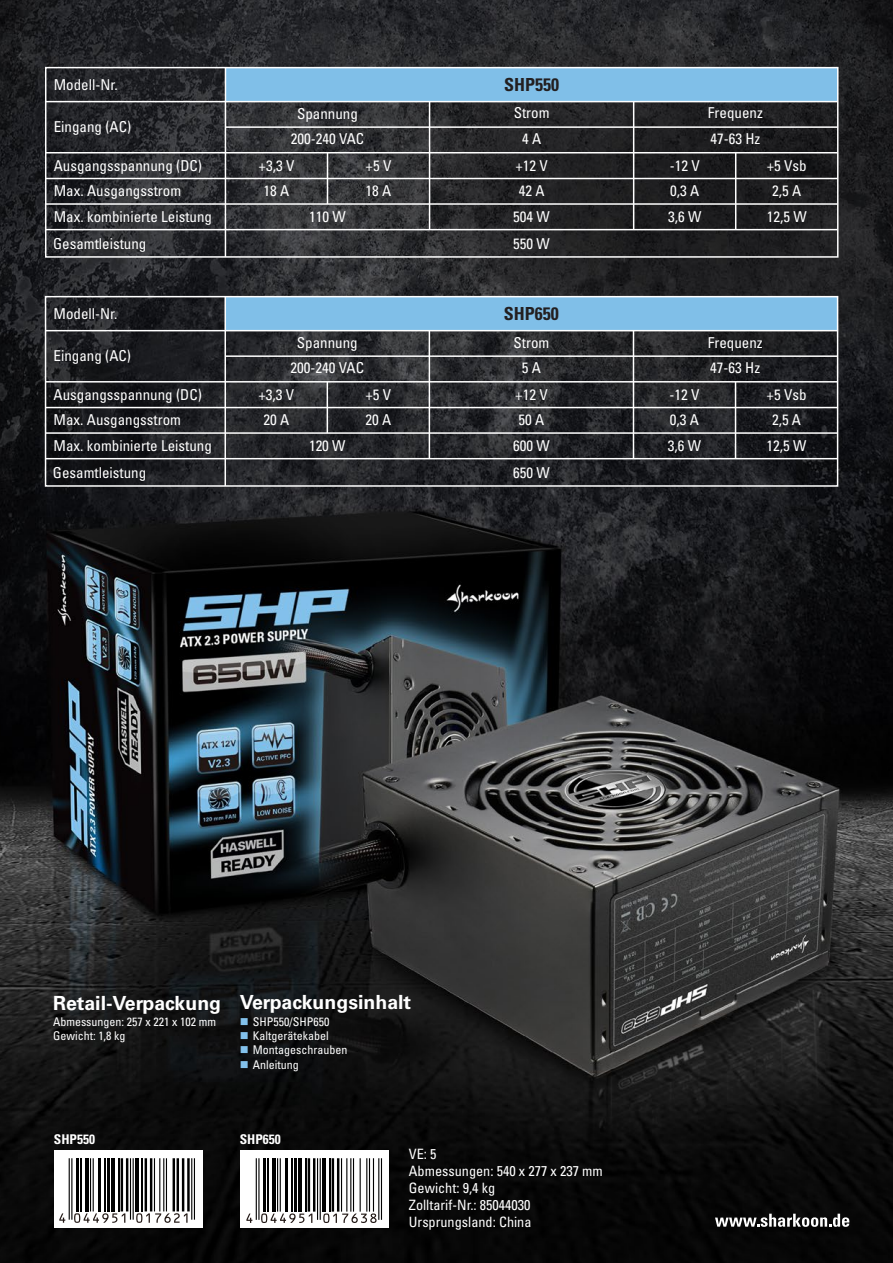
<style>
.page{position:relative;width:893px;height:1263px;background:#fff}
.page>*{position:absolute;margin:0;border:0;box-sizing:border-box;transform-origin:0 0}
.t1{font:700 19.5px "Univers";color:#fff}
.t2{font:700 condensed 18px "Univers";color:#231f20}
.t3{font:condensed 15px/26px "Univers";color:#fff}
.t4{font:condensed 14.25px/17.1px "Univers";color:#fff}
.t5{font:700 condensed 13.5px "Univers";color:#fff}
.t6{font:condensed 12px/14.4px "Univers";color:#fff}
.s1{color:#83c1eb}
</style>
<div class="page">
<img style="left:0;top:0;width:893px;height:1263px">
<svg style="left:715px;top:1214px;width:134px;height:13px"></svg>
<svg style="left:240px;top:1150px;width:148px;height:77px"></svg>
<svg style="left:54px;top:1150px;width:149px;height:77px"></svg>
<div style="left:225px;top:68px;width:613px;height:34px;background:#80bfe8"></div>
<div style="left:45px;top:67px;width:793px;height:191px;border:2px solid #fff"></div>
<hr style="left:46px;top:101px;width:792px;height:1px;background:#fff">
<hr style="left:225px;top:126px;width:613px;height:2px;background:#fff">
<hr style="left:46px;top:152px;width:792px;height:1px;background:#fff">
<hr style="left:45px;top:178px;width:792px;height:1px;background:#fff">
<hr style="left:45px;top:203px;width:792px;height:2px;background:#fff">
<hr style="left:45px;top:229px;width:792px;height:1px;background:#fff">
<hr style="left:225px;top:68px;width:1px;height:189px;background:#fff">
<hr style="left:429px;top:102px;width:1px;height:128px;background:#fff">
<hr style="left:327px;top:153px;width:1px;height:51px;background:#fff">
<hr style="left:735px;top:153px;width:1px;height:77px;background:#fff">
<hr style="left:633px;top:102px;width:1px;height:128px;background:#fff">
<div style="left:225px;top:297px;width:613px;height:34px;background:#80bfe8"></div>
<div style="left:45px;top:296px;width:793px;height:191px;border:2px solid #fff"></div>
<hr style="left:46px;top:330px;width:792px;height:1px;background:#fff">
<hr style="left:225px;top:355px;width:613px;height:2px;background:#fff">
<hr style="left:46px;top:381px;width:792px;height:2px;background:#fff">
<hr style="left:45px;top:407px;width:792px;height:1px;background:#fff">
<hr style="left:45px;top:432px;width:792px;height:2px;background:#fff">
<hr style="left:45px;top:458px;width:792px;height:1px;background:#fff">
<hr style="left:225px;top:297px;width:1px;height:189px;background:#fff">
<hr style="left:429px;top:331px;width:1px;height:128px;background:#fff">
<hr style="left:327px;top:382px;width:1px;height:51px;background:#fff">
<hr style="left:735px;top:382px;width:1px;height:77px;background:#fff">
<hr style="left:633px;top:331px;width:1px;height:128px;background:#fff">
<hr style="left:256px;top:1158px;width:1px;height:62px;background:#000">
<hr style="left:258px;top:1158px;width:1px;height:62px;background:#000">
<hr style="left:264px;top:1158px;width:2px;height:53px;background:#000">
<hr style="left:268px;top:1158px;width:1px;height:53px;background:#000">
<hr style="left:272px;top:1158px;width:3px;height:53px;background:#000">
<hr style="left:277px;top:1158px;width:1px;height:53px;background:#000">
<hr style="left:280px;top:1158px;width:1px;height:53px;background:#000">
<hr style="left:285px;top:1158px;width:2px;height:53px;background:#000">
<hr style="left:292px;top:1158px;width:1px;height:53px;background:#000">
<hr style="left:294px;top:1158px;width:3px;height:53px;background:#000">
<hr style="left:298px;top:1158px;width:4px;height:53px;background:#000">
<hr style="left:305px;top:1158px;width:1px;height:53px;background:#000">
<hr style="left:308px;top:1158px;width:2px;height:53px;background:#000">
<hr style="left:313px;top:1158px;width:2px;height:53px;background:#000">
<hr style="left:317px;top:1158px;width:1px;height:62px;background:#000">
<hr style="left:320px;top:1158px;width:1px;height:62px;background:#000">
<hr style="left:322px;top:1158px;width:4px;height:53px;background:#000">
<hr style="left:329px;top:1158px;width:1px;height:53px;background:#000">
<hr style="left:332px;top:1158px;width:2px;height:53px;background:#000">
<hr style="left:337px;top:1158px;width:2px;height:53px;background:#000">
<hr style="left:341px;top:1158px;width:1px;height:53px;background:#000">
<hr style="left:346px;top:1158px;width:1px;height:53px;background:#000">
<hr style="left:350px;top:1158px;width:1px;height:53px;background:#000">
<hr style="left:353px;top:1158px;width:1px;height:53px;background:#000">
<hr style="left:360px;top:1158px;width:1px;height:53px;background:#000">
<hr style="left:366px;top:1158px;width:1px;height:53px;background:#000">
<hr style="left:369px;top:1158px;width:1px;height:53px;background:#000">
<hr style="left:373px;top:1158px;width:1px;height:53px;background:#000">
<hr style="left:378px;top:1158px;width:1px;height:62px;background:#000">
<hr style="left:381px;top:1158px;width:1px;height:62px;background:#000">
<svg style="left:246px;top:1213px;width:6px;height:10px"></svg>
<svg style="left:261px;top:1213px;width:51px;height:10px"></svg>
<svg style="left:323px;top:1213px;width:54px;height:10px"></svg>
<hr style="left:69px;top:1158px;width:1px;height:62px;background:#000">
<hr style="left:71px;top:1158px;width:1px;height:62px;background:#000">
<hr style="left:77px;top:1158px;width:2px;height:53px;background:#000">
<hr style="left:81px;top:1158px;width:1px;height:53px;background:#000">
<hr style="left:85px;top:1158px;width:3px;height:53px;background:#000">
<hr style="left:90px;top:1158px;width:1px;height:53px;background:#000">
<hr style="left:93px;top:1158px;width:1px;height:53px;background:#000">
<hr style="left:98px;top:1158px;width:2px;height:53px;background:#000">
<hr style="left:105px;top:1158px;width:1px;height:53px;background:#000">
<hr style="left:107px;top:1158px;width:3px;height:53px;background:#000">
<hr style="left:111px;top:1158px;width:4px;height:53px;background:#000">
<hr style="left:118px;top:1158px;width:1px;height:53px;background:#000">
<hr style="left:121px;top:1158px;width:2px;height:53px;background:#000">
<hr style="left:126px;top:1158px;width:2px;height:53px;background:#000">
<hr style="left:130px;top:1158px;width:1px;height:62px;background:#000">
<hr style="left:133px;top:1158px;width:1px;height:62px;background:#000">
<hr style="left:135px;top:1158px;width:4px;height:53px;background:#000">
<hr style="left:142px;top:1158px;width:1px;height:53px;background:#000">
<hr style="left:145px;top:1158px;width:2px;height:53px;background:#000">
<hr style="left:150px;top:1158px;width:2px;height:53px;background:#000">
<hr style="left:154px;top:1158px;width:1px;height:53px;background:#000">
<hr style="left:159px;top:1158px;width:1px;height:53px;background:#000">
<hr style="left:163px;top:1158px;width:1px;height:53px;background:#000">
<hr style="left:166px;top:1158px;width:1px;height:53px;background:#000">
<hr style="left:173px;top:1158px;width:2px;height:53px;background:#000">
<hr style="left:177px;top:1158px;width:2px;height:53px;background:#000">
<hr style="left:182px;top:1158px;width:2px;height:53px;background:#000">
<hr style="left:187px;top:1158px;width:3px;height:53px;background:#000">
<hr style="left:191px;top:1158px;width:1px;height:62px;background:#000">
<hr style="left:194px;top:1158px;width:1px;height:62px;background:#000">
<svg style="left:59px;top:1213px;width:6px;height:10px"></svg>
<svg style="left:74px;top:1213px;width:51px;height:10px"></svg>
<svg style="left:136px;top:1213px;width:52px;height:10px"></svg>
<p class="t3" style="left:54px;top:71px;width:65px">Modell-Nr.</p>
<p class="t3" style="left:54px;top:113px;width:79px">Eingang (AC)</p>
<p class="t3" style="left:53px;top:153px;width:160px">Ausgangsspannung (DC)<br>Max. Ausgangsstrom<br>Max. kombinierte Leistung<br>Gesamtleistung</p>
<p class="t3" style="left:54px;top:300px;width:65px">Modell-Nr.</p>
<p class="t3" style="left:54px;top:342px;width:79px">Eingang (AC)</p>
<p class="t3" style="left:53px;top:382px;width:160px">Ausgangsspannung (DC)<br>Max. Ausgangsstrom<br>Max. kombinierte Leistung<br>Gesamtleistung</p>
<p class="t3" style="left:297px;top:100px;width:62px">Spannung</p>
<p class="t3" style="left:291px;top:126px;width:75px">200-240 VAC</p>
<p class="t3" style="left:259px;top:153px;width:37px">+3,3 V</p>
<p class="t3" style="left:366px;top:153px;width:27px">+5 V</p>
<p class="t3" style="left:264px;top:178px;width:27px">18 A</p>
<p class="t3" style="left:309px;top:204px;width:38px">110 W</p>
<p class="t3" style="left:366px;top:178px;width:27px">18 A</p>
<p class="t3" style="left:297px;top:329px;width:62px">Spannung</p>
<p class="t3" style="left:291px;top:355px;width:75px">200-240 VAC</p>
<p class="t3" style="left:258px;top:382px;width:37px">+3,3 V</p>
<p class="t3" style="left:365px;top:382px;width:27px">+5 V</p>
<p class="t3" style="left:263px;top:407px;width:27px">20 A</p>
<p class="t3" style="left:309px;top:433px;width:38px">120 W</p>
<p class="t3" style="left:365px;top:407px;width:27px">20 A</p>
<p class="t2" style="left:504px;top:73px;width:56px">SHP550</p>
<p class="t3" style="left:514px;top:100px;width:37px">Strom</p>
<p class="t3" style="left:515px;top:125px;width:34px;line-height:26.7px;text-align:center">4 A +12 V</p>
<p class="t3" style="left:519px;top:178px;width:27px">42 A</p>
<p class="t3" style="left:513px;top:204px;width:38px">504 W</p>
<p class="t3" style="left:513px;top:230px;width:38px">550 W</p>
<p class="t2" style="left:504px;top:302px;width:56px">SHP650</p>
<p class="t3" style="left:513px;top:329px;width:37px">Strom</p>
<p class="t3" style="left:515px;top:354px;width:34px;line-height:26.7px;text-align:center">5 A +12 V</p>
<p class="t3" style="left:519px;top:407px;width:27px">50 A</p>
<p class="t3" style="left:513px;top:433px;width:38px">600 W</p>
<p class="t3" style="left:513px;top:459px;width:38px">650 W</p>
<p class="t3" style="left:708px;top:100px;width:56px">Frequenz</p>
<p class="t3" style="left:670px;top:153px;width:31px;line-height:25.3px">-12 V<br>0,3 A</p>
<p class="t3" style="left:710px;top:126px;width:51px">47-63 Hz</p>
<p class="t3" style="left:767px;top:152px;width:41px">+5 Vsb</p>
<p class="t3" style="left:772px;top:178px;width:31px">2,5 A</p>
<p class="t3" style="left:668px;top:204px;width:35px">3,6 W</p>
<p class="t3" style="left:767px;top:204px;width:41px">12,5 W</p>
<p class="t3" style="left:708px;top:329px;width:56px">Frequenz</p>
<p class="t3" style="left:669px;top:382px;width:31px;line-height:25.3px">-12 V<br>0,3 A</p>
<p class="t3" style="left:710px;top:355px;width:51px">47-63 Hz</p>
<p class="t3" style="left:767px;top:382px;width:41px">+5 Vsb</p>
<p class="t3" style="left:772px;top:407px;width:31px">2,5 A</p>
<p class="t3" style="left:668px;top:433px;width:35px">3,6 W</p>
<p class="t3" style="left:767px;top:433px;width:41px">12,5 W</p>
<h1 class="t1" style="left:53px;top:991px;width:170px">Retail-Verpackung</h1>
<p class="t6" style="left:53px;top:1014px;width:165px">Abmessungen: 257 x 221 x 102 mm<br>Gewicht: 1,8 kg</p>
<h1 class="t1" style="left:240px;top:991px;width:173px">Verpackungsinhalt</h1>
<p class="t6" style="left:240px;top:1014px;width:91px"><span class="s1">■</span> SHP550/SHP650</p>
<p class="t6" style="left:240px;top:1028px;width:90px"><span class="s1">■</span> Kaltgerätekabel</p>
<p class="t6" style="left:240px;top:1043px;width:109px"><span class="s1">■</span> Montageschrauben</p>
<p class="t6" style="left:240px;top:1057px;width:60px"><span class="s1">■</span> Anleitung</p>
<p class="t5" style="left:54px;top:1131px;width:43px">SHP550</p>
<p class="t5" style="left:240px;top:1131px;width:43px">SHP650</p>
<p class="t4" style="left:409px;top:1145px;width:195px">VE: 5<br>Abmessungen: 540 x 277 x 237 mm<br>Gewicht: 9,4 kg<br>Zolltarif-Nr.: 85044030<br>Ursprungsland: China</p>
</div>
